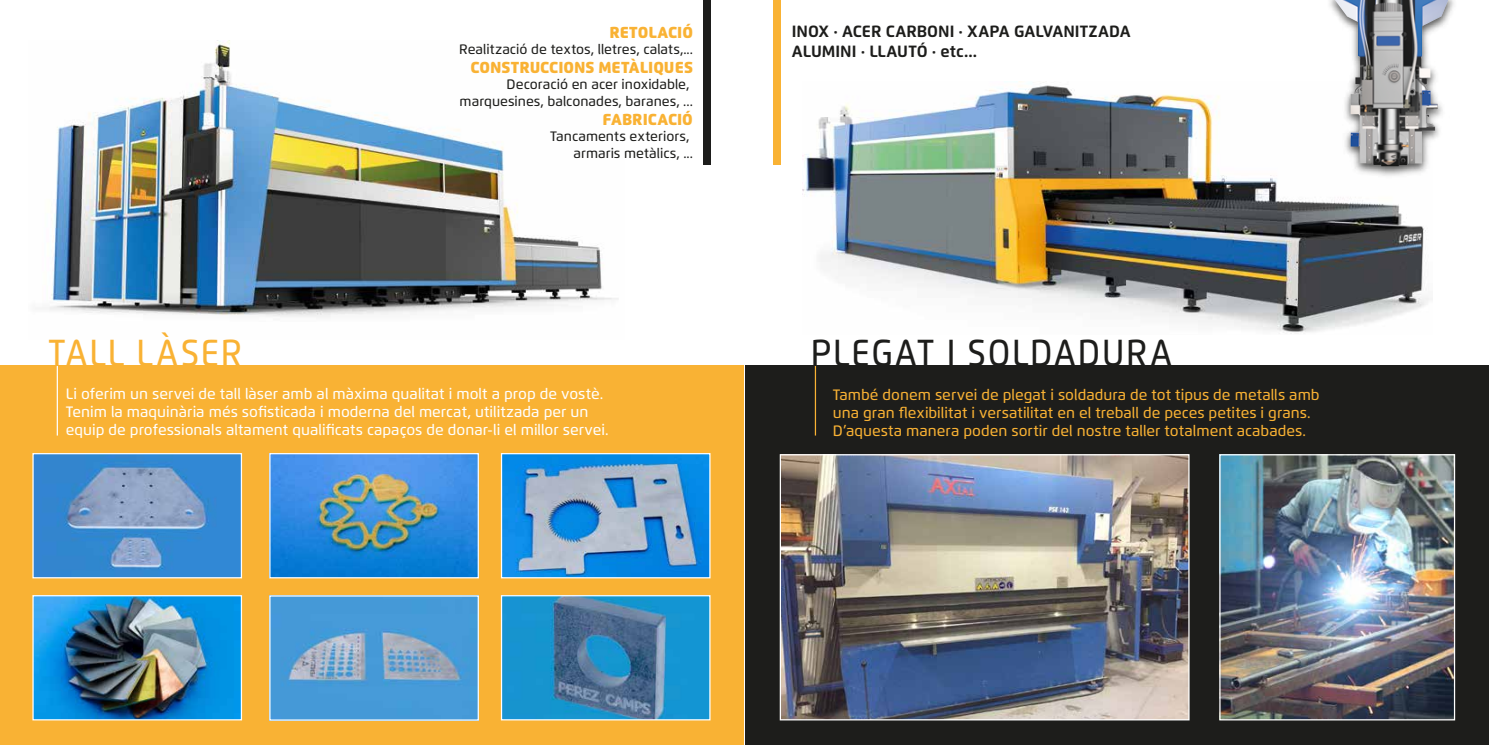
<style>
.page{position:relative;width:1489px;height:745px;background:#fff}
.page>*{position:absolute;margin:0;border:0;box-sizing:border-box;transform-origin:0 0}
.t1{font:500 37.5px "Flexo";letter-spacing:.05em;color:#1d1d1b;scale:.89 1}
.t2{font:500 37.5px "Flexo";letter-spacing:.05em;color:#f9b234;scale:.89 1}
.t3{font:700 16.25px/19.5px "Flexo";color:#1d1d1b}
.t4{font:900 15.88px "Flexo";color:#f9b234}
.t5{font:500 15px/18px "Flexo";color:#fff}
.t6{font:500 15px/18px "Flexo";color:#f9b234}
.t7{font:500 13.62px/16.4px "Flexo";color:#1d1d1b;text-align:right}
</style>
<div class="page">
<img style="left:49px;top:41px;width:569px;height:276px">
<img style="left:802px;top:81px;width:627px;height:253px">
<div style="left:0;top:365px;width:743px;height:379px;background:#f9b234"></div>
<div style="left:745px;top:365px;width:743px;height:379px;background:#1d1d1b"></div>
<img style="left:271px;top:455px;width:206px;height:121px">
<div style="left:269px;top:453px;width:210px;height:125px;border:1px solid #fff"></div>
<img style="left:503px;top:455px;width:205px;height:121px">
<div style="left:501px;top:453px;width:209px;height:125px;border:1px solid #fff"></div>
<img style="left:34px;top:596px;width:206px;height:122px">
<div style="left:32px;top:594px;width:210px;height:126px;border:1px solid #fff"></div>
<div style="left:702px;top:0;width:8px;height:165px;background:#1d1d1b"></div>
<hr style="left:57px;top:364px;width:1px;height:71px;background:#fff">
<hr style="left:814px;top:364px;width:2px;height:71px;background:#f9b234">
<div style="left:772px;top:0;width:8px;height:165px;background:#f9b234"></div>
<img style="left:34px;top:455px;width:206px;height:121px">
<div style="left:32px;top:453px;width:210px;height:125px;border:1px solid #fff"></div>
<img style="left:503px;top:596px;width:205px;height:122px">
<div style="left:501px;top:594px;width:209px;height:126px;border:1px solid #fff"></div>
<img style="left:271px;top:597px;width:206px;height:121px">
<div style="left:269px;top:595px;width:210px;height:125px;border:1px solid #fff"></div>
<img style="left:1221px;top:456px;width:231px;height:262px">
<div style="left:1219px;top:454px;width:235px;height:266px;border:1px solid #fff"></div>
<img style="left:781px;top:456px;width:406px;height:262px">
<div style="left:779px;top:454px;width:410px;height:266px;border:1px solid #fff"></div>
<img style="left:1320px;top:0;width:134px;height:186px">
<img style="left:1334px;top:0;width:114px;height:166px">
<p class="t4" style="left:609px;top:22px;width:85px">RETOLACIÓ</p>
<p class="t7" style="left:459px;top:41px;width:235px">Realització de textos, lletres, calats,...</p>
<p class="t4" style="left:470px;top:58px;width:224px">CONSTRUCCIONS METÀLIQUES</p>
<p class="t7" style="left:459px;top:76px;width:235px">Decoració en acer inoxidable, marquesines, balconades, baranes, ...</p>
<p class="t4" style="left:602px;top:109px;width:92px">FABRICACIÓ</p>
<p class="t7" style="left:550px;top:128px;width:144px">Tancaments exteriors, armaris metàlics, ...</p>
<p class="t3" style="left:791px;top:22px;width:340px">INOX · ACER CARBONI · XAPA GALVANITZADA<br>ALUMINI · LLAUTÓ · etc...</p>
<h1 class="t2" style="left:49px;top:330px;width:219px">TALL LÀSER</h1>
<p class="t5" style="left:66px;top:384px;width:544px">Li oferim un servei de tall làser amb al màxima qualitat i molt a prop de vostè.<br>Tenim la maquinària més sofisticada i moderna del mercat, utilitzada per un equip de professionals altament qualificats capaços de donar-li el millor servei.</p>
<p class="t6" style="left:832px;top:385px;width:488px">També donem servei de plegat i soldadura de tot tipus de metalls amb una gran flexibilitat i versatilitat en el treball de peces petites i grans.<br>D’aquesta manera poden sortir del nostre taller totalment acabades.</p>
<h1 class="t1" style="left:810px;top:330px;width:407px">PLEGAT I SOLDADURA</h1>
</div>
